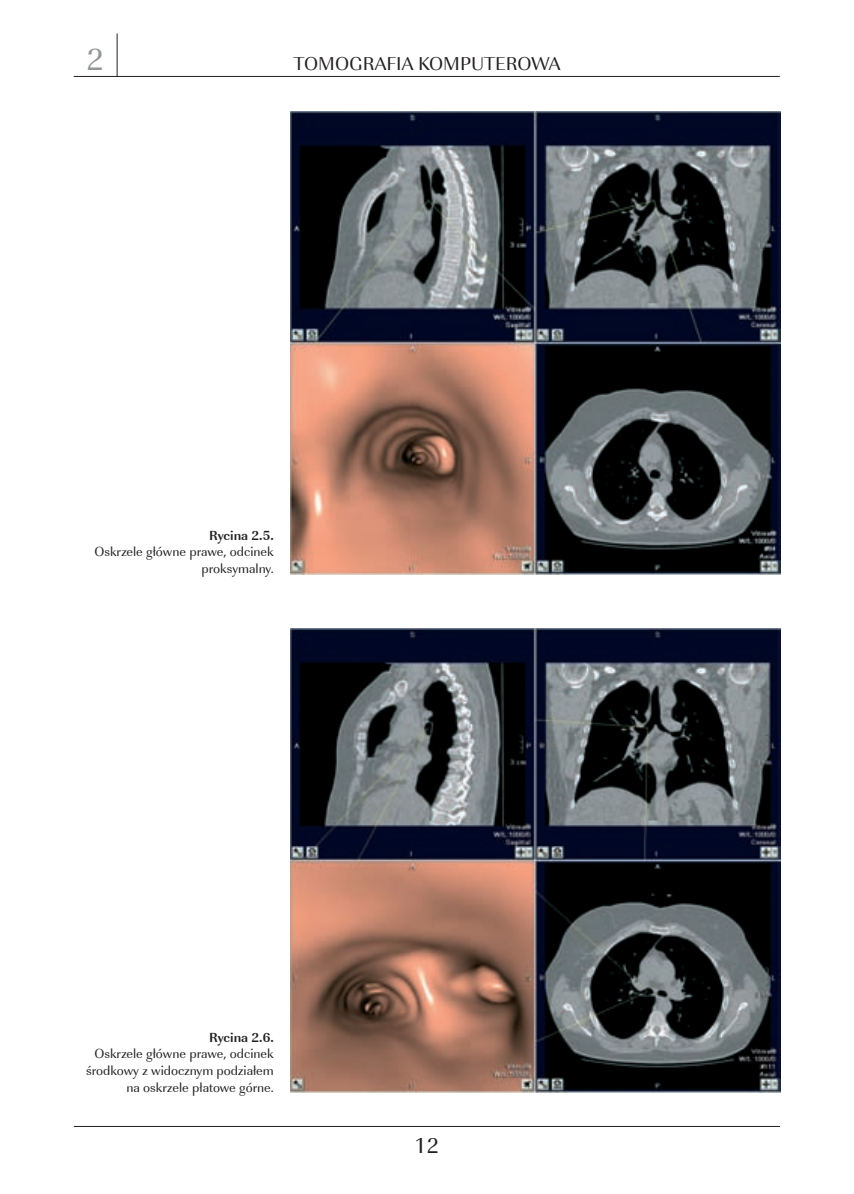
<style>
.page{position:relative;width:854px;height:1194px;background:#fff}
.page>*{position:absolute;margin:0;border:0;box-sizing:border-box;transform-origin:0 0}
.t1{font:31.95px "URW Imperial TCE";color:#939598}
.t2{font:22.35px "URW Imperial TCE";color:#231f20}
.t3{font:19.2px "URW Imperial TCE";color:#231f20}
.t4{font:13.65px/16.8px "URW Imperial TCE";color:#231f20;text-align:right}
.t5{font:700 13.65px "URW Imperial TCE";color:#231f20}
</style>
<div class="page">
<hr style="left:74px;top:76px;width:706px;height:1px;background:#231f20">
<hr style="left:74px;top:1126px;width:706px;height:1px;background:#231f20">
<hr style="left:117px;top:34px;width:1px;height:42px;background:#231f20">
<img style="left:291px;top:111px;width:489px;height:463px">
<img style="left:291px;top:629px;width:489px;height:463px">
<h1 class="t1" style="left:86px;top:40px;width:19px">2</h1>
<h3 class="t3" style="left:293px;top:52px;width:268px">TOMOGRAFIA KOMPUTEROWA</h3>
<p class="t5" style="left:209px;top:527px;width:66px">Rycina 2.5.</p>
<p class="t4" style="left:94px;top:544px;width:181px">Oskrzele główne prawe, odcinek proksymalny.</p>
<p class="t5" style="left:209px;top:1029px;width:66px">Rycina 2.6.</p>
<p class="t4" style="left:86px;top:1045px;width:189px">Oskrzele główne prawe, odcinek środkowy z widocznym podziałem na oskrzele płatowe górne.</p>
<h2 class="t2" style="left:414px;top:1132px;width:26px">12</h2>
</div>
